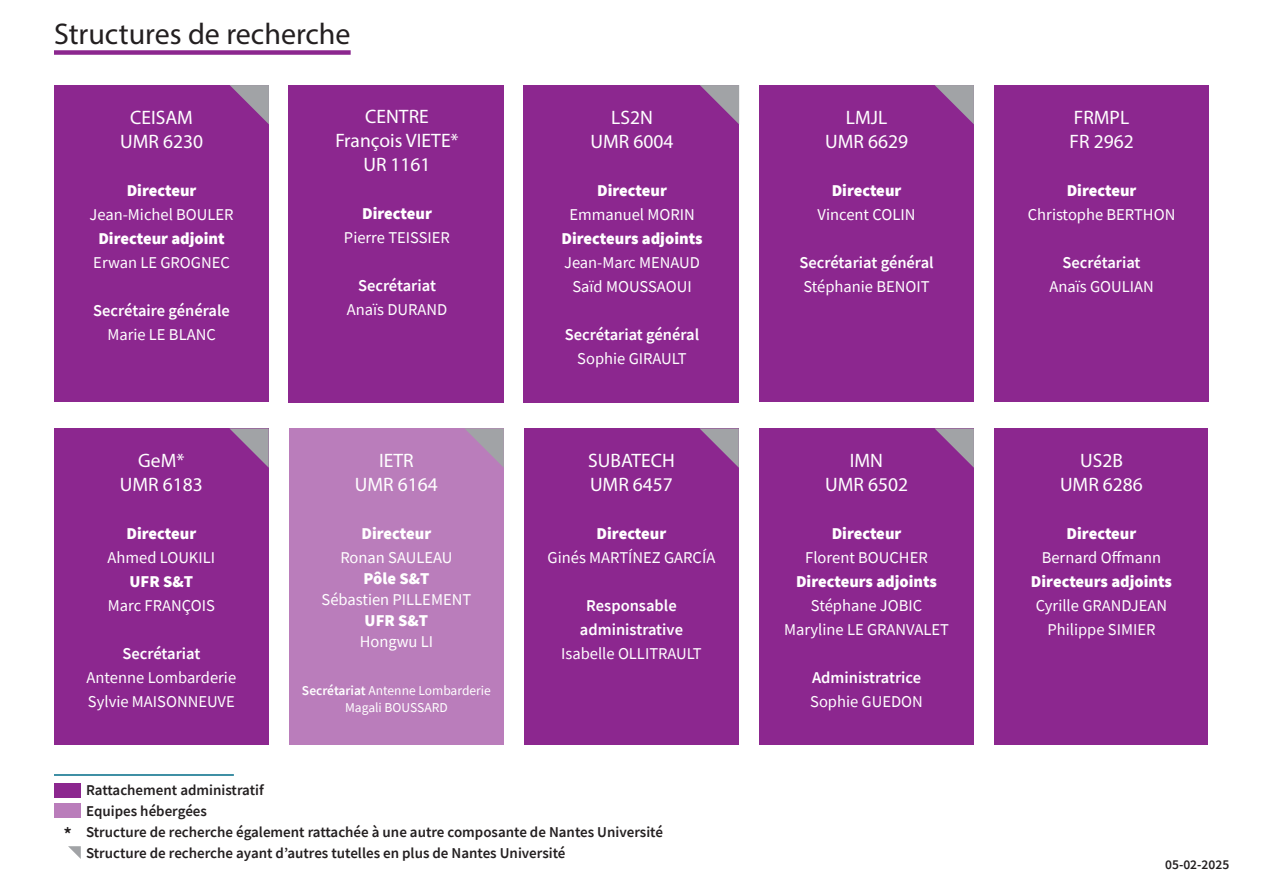
<style>
.page{position:relative;width:1263px;height:893px;background:#fff}
.page>*{position:absolute;margin:0;border:0;box-sizing:border-box;transform-origin:0 0}
.t1{font:30px "Myriad Pro";color:#231f20}
.t2{font:19.5px/24px "Myriad Pro";color:#fff;text-align:center}
.t3{font:600 19.5px "Source Sans Pro";color:#231f20}
.t4{font:16.5px/24px "Source Sans Pro";color:#fff;text-align:center}
.t5{font:900 16.5px "Source Sans Pro";color:#fff}
.t6{font:600 16.5px/24px "Source Sans Pro";color:#fff;text-align:center}
.t7{font:600 15px/21px "Source Sans Pro";color:#231f20}
.t8{font:13.5px/16.5px "Source Sans Pro";color:#fff;text-align:center}
.t9{font:600 13.5px "Source Sans Pro";color:#231f20}
.s1{font-weight:600}
</style>
<div class="page">
<div style="left:759px;top:85px;width:215px;height:317px;background:#8c278f"></div>
<div style="left:289px;top:428px;width:215px;height:317px;background:#ba7dbb"></div>
<div style="left:524px;top:428px;width:215px;height:317px;background:#8c278f"></div>
<div style="left:54px;top:428px;width:215px;height:317px;background:#8c278f"></div>
<div style="left:54px;top:85px;width:215px;height:317px;background:#8c278f"></div>
<div style="left:759px;top:428px;width:215px;height:317px;background:#8c278f"></div>
<div style="left:994px;top:85px;width:215px;height:317px;background:#8c278f"></div>
<div style="left:289px;top:85px;width:215px;height:318px;background:#8c278f"></div>
<div style="left:524px;top:85px;width:215px;height:318px;background:#8c278f"></div>
<div style="left:54px;top:783px;width:27px;height:15px;background:#8c278f"></div>
<div style="left:54px;top:803px;width:27px;height:15px;background:#ba7dbb"></div>
<hr style="left:54px;top:774px;width:180px;height:2px;background:#006c87">
<svg style="left:700px;top:85px;width:39px;height:39px"></svg>
<svg style="left:935px;top:85px;width:39px;height:39px"></svg>
<svg style="left:229px;top:428px;width:40px;height:40px"></svg>
<svg style="left:230px;top:85px;width:39px;height:39px"></svg>
<svg style="left:465px;top:428px;width:39px;height:40px"></svg>
<svg style="left:699px;top:428px;width:40px;height:40px"></svg>
<svg style="left:935px;top:428px;width:39px;height:40px"></svg>
<svg style="left:68px;top:846px;width:13px;height:13px"></svg>
<div style="left:54px;top:50px;width:297px;height:5px;background:#8c278f"></div>
<div style="left:994px;top:428px;width:214px;height:317px;background:#8c278f"></div>
<h1 class="t1" style="left:54px;top:15px;width:298px">Structures de recherche</h1>
<p class="t2" style="left:120px;top:105px;width:84px">CEISAM<br>UMR 6230</p>
<p class="t5" style="left:127px;top:179px;width:71px">Directeur</p>
<p class="t4" style="left:90px;top:202px;width:145px">Jean-Michel BOULER</p>
<p class="t5" style="left:98px;top:227px;width:128px">Directeur adjoint</p>
<p class="t4" style="left:93px;top:250px;width:138px">Erwan LE GROGNEC</p>
<p class="t6" style="left:93px;top:298px;width:138px">Secrétaire générale</p>
<p class="t4" style="left:107px;top:322px;width:110px">Marie LE BLANC</p>
<p class="t2" style="left:120px;top:448px;width:84px">GeM*<br>UMR 6183</p>
<p class="t5" style="left:126px;top:522px;width:71px">Directeur</p>
<p class="t4" style="left:108px;top:545px;width:109px">Ahmed LOUKILI</p>
<p class="t5" style="left:130px;top:570px;width:65px">UFR S&amp;T</p>
<p class="t4" style="left:108px;top:593px;width:108px">Marc FRANÇOIS</p>
<p class="t6" style="left:122px;top:641px;width:79px">Secrétariat</p>
<p class="t4" style="left:87px;top:665px;width:151px;text-align:left">Antenne Lombarderie<br>Sylvie MAISONNEUVE</p>
<p class="t2" style="left:335px;top:104px;width:125px">CENTRE<br>François VIETE*<br>UR 1161</p>
<p class="t5" style="left:362px;top:202px;width:71px">Directeur</p>
<p class="t4" style="left:344px;top:226px;width:108px">Pierre TEISSIER</p>
<p class="t6" style="left:358px;top:274px;width:79px">Secrétariat</p>
<p class="t4" style="left:347px;top:298px;width:102px">Anaïs DURAND</p>
<p class="t2" style="left:355px;top:448px;width:84px">IETR<br>UMR 6164</p>
<p class="t5" style="left:362px;top:522px;width:71px">Directeur</p>
<p class="t4" style="left:340px;top:545px;width:114px">Ronan SAULEAU</p>
<p class="t5" style="left:363px;top:567px;width:67px">Pôle S&amp;T</p>
<p class="t4" style="left:322px;top:587px;width:151px">Sébastien PILLEMENT</p>
<p class="t5" style="left:365px;top:609px;width:65px">UFR S&amp;T</p>
<p class="t4" style="left:360px;top:629px;width:75px">Hongwu LI</p>
<p class="t8" style="left:302px;top:682px;width:190px"><span class="s1">Secrétariat</span> Antenne Lombarderie<br>Magali BOUSSARD</p>
<p class="t2" style="left:591px;top:105px;width:84px">LS2N<br>UMR 6004</p>
<p class="t5" style="left:597px;top:179px;width:71px">Directeur</p>
<p class="t4" style="left:569px;top:202px;width:127px">Emmanuel MORIN</p>
<p class="t5" style="left:561px;top:227px;width:143px">Directeurs adjoints</p>
<p class="t4" style="left:564px;top:250px;width:137px">Jean-Marc MENAUD<br>Saïd MOUSSAOUI</p>
<p class="t6" style="left:565px;top:322px;width:136px">Secrétariat général</p>
<p class="t4" style="left:577px;top:346px;width:111px">Sophie GIRAULT</p>
<p class="t2" style="left:588px;top:448px;width:88px;text-align:left">SUBATECH<br>UMR 6457</p>
<p class="t5" style="left:597px;top:522px;width:71px">Directeur</p>
<p class="t4" style="left:548px;top:545px;width:169px">Ginés MARTÍNEZ GARCÍA</p>
<p class="t6" style="left:580px;top:593px;width:105px">Responsable administrative</p>
<p class="t4" style="left:561px;top:641px;width:142px">Isabelle OLLITRAULT</p>
<p class="t3" style="left:64px;top:821px;width:10px">*</p>
<p class="t7" style="left:86px;top:779px;width:578px">Rattachement administratif<br>Equipes hébergées<br>Structure de recherche également rattachée à une autre composante de Nantes Université Structure de recherche ayant d’autres tutelles en plus de Nantes Université</p>
<p class="t2" style="left:825px;top:105px;width:84px">LMJL<br>UMR 6629</p>
<p class="t5" style="left:832px;top:179px;width:71px">Directeur</p>
<p class="t4" style="left:818px;top:202px;width:99px">Vincent COLIN</p>
<p class="t6" style="left:799px;top:250px;width:136px">Secrétariat général</p>
<p class="t4" style="left:803px;top:274px;width:128px">Stéphanie BENOIT</p>
<p class="t2" style="left:825px;top:448px;width:84px">IMN<br>UMR 6502</p>
<p class="t5" style="left:832px;top:522px;width:71px">Directeur</p>
<p class="t4" style="left:805px;top:545px;width:124px">Florent BOUCHER</p>
<p class="t5" style="left:796px;top:570px;width:143px">Directeurs adjoints</p>
<p class="t4" style="left:784px;top:593px;width:166px">Stéphane JOBIC<br>Maryline LE GRANVALET</p>
<p class="t6" style="left:812px;top:665px;width:111px">Administratrice</p>
<p class="t4" style="left:810px;top:689px;width:114px">Sophie GUEDON</p>
<p class="t2" style="left:1069px;top:105px;width:66px;text-align:left">FRMPL<br>FR 2962</p>
<p class="t5" style="left:1067px;top:179px;width:71px">Directeur</p>
<p class="t4" style="left:1028px;top:202px;width:149px">Christophe BERTHON</p>
<p class="t6" style="left:1062px;top:250px;width:79px">Secrétariat</p>
<p class="t4" style="left:1049px;top:274px;width:106px">Anaïs GOULIAN</p>
<p class="t2" style="left:1060px;top:448px;width:84px">US2B<br>UMR 6286</p>
<p class="t5" style="left:1066px;top:522px;width:71px">Directeur</p>
<p class="t4" style="left:1042px;top:545px;width:121px">Bernard Offmann</p>
<p class="t5" style="left:1031px;top:570px;width:143px">Directeurs adjoints</p>
<p class="t4" style="left:1036px;top:593px;width:133px">Cyrille GRANDJEAN<br>Philippe SIMIER</p>
<p class="t9" style="left:1165px;top:856px;width:66px">05-02-2025</p>
</div>
